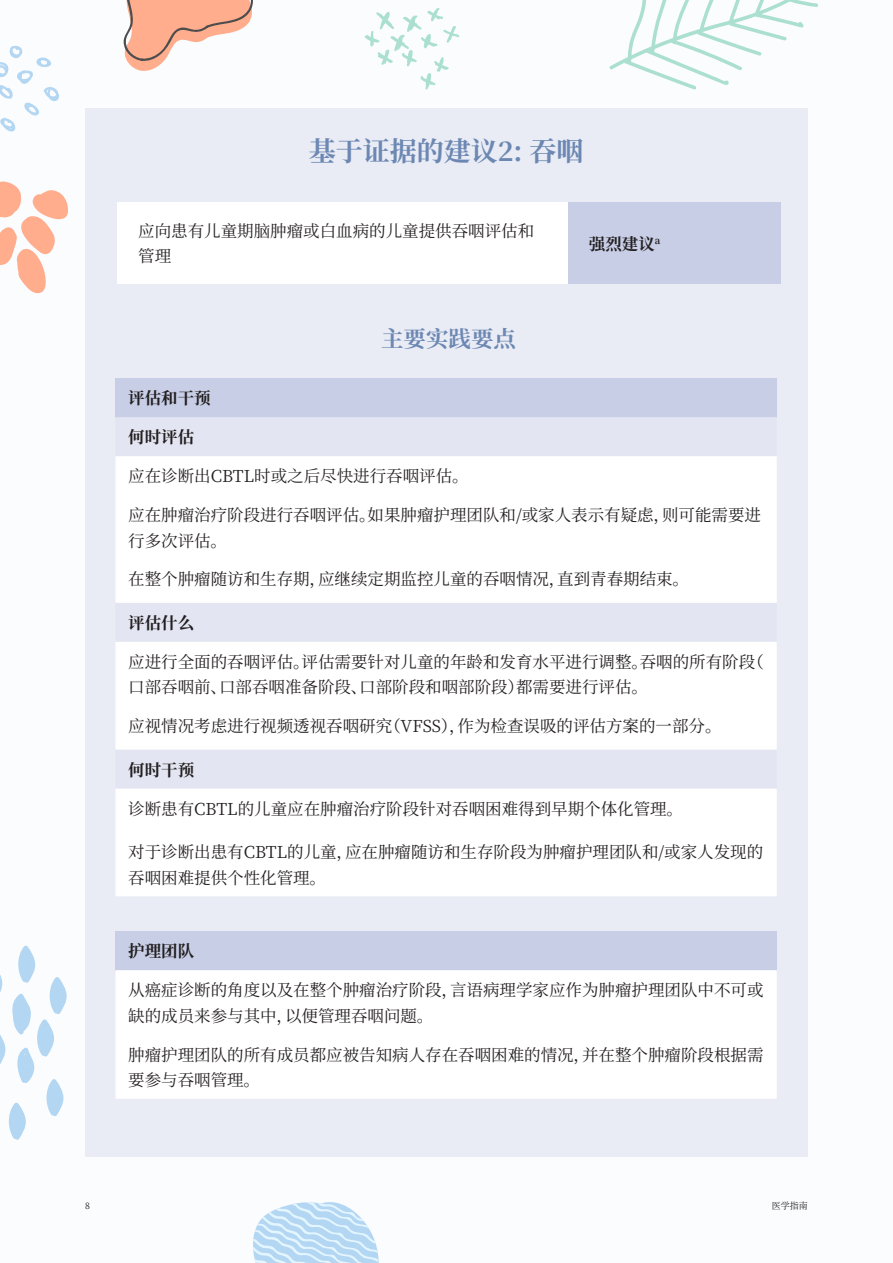
<style>
.page{position:relative;width:893px;height:1263px;background:#fbfcfe}
.page>*{position:absolute;margin:0;border:0;box-sizing:border-box;transform-origin:0 0}
.t1{font:700 27px "Source Han Serif SC";color:#6c88b2}
.t2{font:700 22.5px "Source Han Serif SC";color:#6c88b2}
.t3{font:16.5px/25.5px "Source Han Serif SC";color:#231f20}
.p_-_bold{font:700 16.5px "Source Han Serif SC";color:#231f20}
.h4_-_18{font:700 16.5px "Source Han Serif SC";color:#231f20}
.t4{font:9px "Source Han Serif SC";color:#231f20}
</style>
<div class="page">
<svg style="left:0;top:181px;width:68px;height:113px"></svg>
<svg style="left:609px;top:0;width:209px;height:90px"></svg>
<svg style="left:123px;top:0;width:130px;height:71px"></svg>
<svg style="left:0;top:45px;width:59px;height:87px"></svg>
<svg style="left:364px;top:8px;width:96px;height:82px"></svg>
<svg style="left:0;top:945px;width:67px;height:195px"></svg>
<svg style="left:253px;top:1202px;width:126px;height:61px;background:#c9e3f6"></svg>
<div style="left:85px;top:108px;width:722px;height:1049px;background:#e9ebf5"></div>
<div style="left:115px;top:378px;width:662px;height:39px;background:#c7cee6"></div>
<svg style="left:115px;top:456px;width:662px;height:440px;fill:#fff"></svg>
<div style="left:117px;top:202px;width:451px;height:82px;background:#fff"></div>
<div style="left:568px;top:202px;width:212px;height:82px;background:#c7cee6"></div>
<div style="left:115px;top:931px;width:662px;height:39px;background:#c7cee6"></div>
<div style="left:115px;top:970px;width:662px;height:129px;background:#fff"></div>
<p class="t1" style="left:309px;top:136px;width:276px">基于证据的建议2: 吞咽</p>
<p class="t3" style="left:138px;top:218px;width:398px">应向患有儿童期脑肿瘤或白血病的儿童提供吞咽评估和管理</p>
<p class="t2" style="left:381px;top:326px;width:137px">主要实践要点</p>
<p class="p_-_bold" style="left:589px;top:234px;width:73px">强烈建议<sup>a</sup></p>
<p class="h4_-_18" style="left:128px;top:389px;width:84px">评估和干预</p>
<p class="p_-_bold" style="left:128px;top:428px;width:67px">何时评估</p>
<p class="t3" style="left:128px;top:464px;width:342px">应在诊断出CBTL时或之后尽快进行吞咽评估。</p>
<p class="t3" style="left:128px;top:503px;width:634px">应在肿瘤治疗阶段进行吞咽评估。如果肿瘤护理团队和/或家人表示有疑虑，则可能需要进行多次评估。</p>
<p class="t3" style="left:128px;top:567px;width:562px">在整个肿瘤随访和生存期，应继续定期监控儿童的吞咽情况，直到青春期结束。</p>
<p class="p_-_bold" style="left:128px;top:614px;width:67px">评估什么</p>
<p class="t3" style="left:128px;top:649px;width:637px">应进行全面的吞咽评估。评估需要针对儿童的年龄和发育水平进行调整。吞咽的所有阶段（口部吞咽前、口部吞咽准备阶段、口部阶段和咽部阶段）都需要进行评估。</p>
<p class="t3" style="left:128px;top:714px;width:595px">应视情况考虑进行视频透视吞咽研究（VFSS），作为检查误吸的评估方案的一部分。</p>
<p class="p_-_bold" style="left:128px;top:760px;width:67px">何时干预</p>
<p class="t3" style="left:128px;top:796px;width:556px">诊断患有CBTL的儿童应在肿瘤治疗阶段针对吞咽困难得到早期个体化管理。</p>
<p class="t3" style="left:128px;top:840px;width:637px">对于诊断出患有CBTL的儿童，应在肿瘤随访和生存阶段为肿瘤护理团队和/或家人发现的吞咽困难提供个性化管理。</p>
<p class="h4_-_18" style="left:128px;top:942px;width:67px">护理团队</p>
<p class="t3" style="left:128px;top:978px;width:637px">从癌症诊断的角度以及在整个肿瘤治疗阶段，言语病理学家应作为肿瘤护理团队中不可或缺的成员来参与其中，以便管理吞咽问题。</p>
<p class="t3" style="left:128px;top:1042px;width:637px">肿瘤护理团队的所有成员都应被告知病人存在吞咽困难的情况，并在整个肿瘤阶段根据需要参与吞咽管理。</p>
<p class="t4" style="left:85px;top:1201px;width:6px">8</p>
<p class="t4" style="left:772px;top:1201px;width:37px">医学指南</p>
</div>
